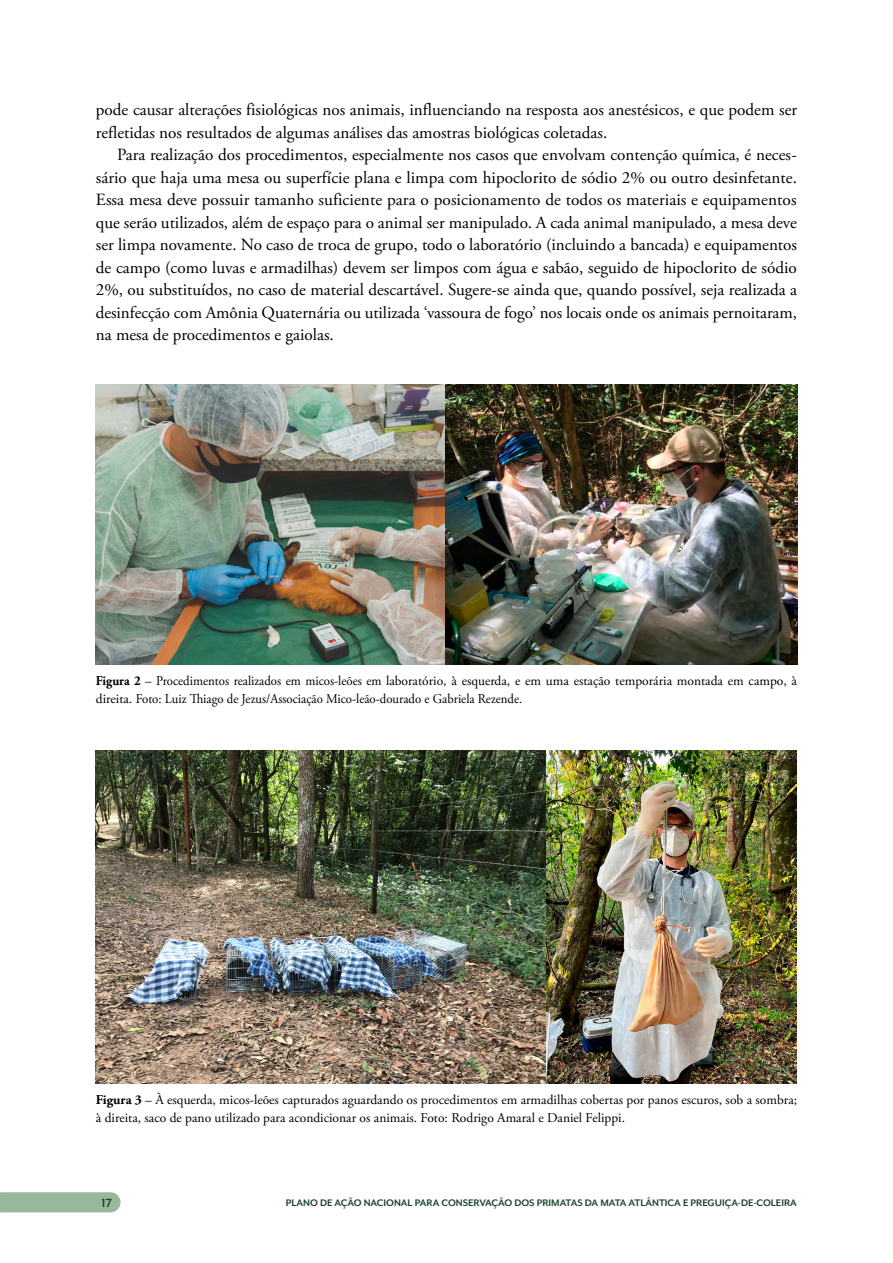
<style>
.page{position:relative;width:893px;height:1263px;background:#fff}
.page>*{position:absolute;margin:0;border:0;box-sizing:border-box;transform-origin:0 0}
.t1{font:17.1px/22.5px "Adobe Garamond Pro";color:#000}
.t2{font:700 13.65px "Mr Eaves XL Mod OT";color:#1f472f}
.t3{font:13.5px/18px "Adobe Garamond Pro";color:#000}
.t4{font:13.5px/18px "Adobe Garamond Pro";color:#000;scale:.95 1}
.t5{font:700 10.95px "Mr Eaves XL Mod OT";color:#1f472f}
.s1{font-weight:700}
</style>
<div class="page">
<div style="left:1px;top:1192px;width:110px;height:20px;background:#97b89b"></div>
<img style="left:96px;top:385px;width:349px;height:279px">
<img style="left:445px;top:385px;width:352px;height:279px">
<img style="left:96px;top:750px;width:450px;height:333px">
<img style="left:546px;top:750px;width:251px;height:333px">
<p class="t1" style="left:96px;top:99px;width:703px">pode causar alterações fisiológicas nos animais, influenciando na resposta aos anestésicos, e que podem ser refletidas nos resultados de algumas análises das amostras biológicas coletadas.</p>
<p class="t1" style="left:96px;top:144px;width:703px;text-align:justify;text-indent:21px">Para realização dos procedimentos, especialmente nos casos que envolvam contenção química, é neces&shy;sário que haja uma mesa ou superfície plana e limpa com hipoclorito de sódio 2% ou outro desinfetante.<br>Essa mesa deve possuir tamanho suficiente para o posicionamento de todos os materiais e equipamentos que serão utilizados, além de espaço para o animal ser manipulado. A cada animal manipulado, a mesa deve ser limpa novamente. No caso de troca de grupo, todo o laboratório (incluindo a bancada) e equipamentos de campo (como luvas e armadilhas) devem ser limpos com água e sabão, seguido de hipoclorito de sódio 2%, ou substituídos, no caso de material descartável. Sugere-se ainda que, quando possível, seja realizada a desinfecção com Amônia Quaternária ou utilizada ‘vassoura de fogo’ nos locais onde os animais pernoitaram, na mesa de procedimentos e gaiolas.</p>
<p class="t4" style="left:96px;top:672px;width:740px"><span class="s1">Figura 2</span> – Procedimentos realizados em micos-leões em laboratório, à esquerda, e em uma estação temporária montada em campo, à direita. Foto: Luiz Thiago de Jezus/Associação Mico-leão-dourado e Gabriela Rezende.</p>
<p class="t3" style="left:96px;top:1091px;width:703px"><span class="s1">Figura 3</span> – À esquerda, micos-leões capturados aguardando os procedimentos em armadilhas cobertas por panos escuros, sob a sombra; à direita, saco de pano utilizado para acondicionar os animais. Foto: Rodrigo Amaral e Daniel Felippi.</p>
<p class="t2" style="left:102px;top:1195px;width:12px">17</p>
<p class="t5" style="left:286px;top:1197px;width:513px">PLANO DE AÇÃO NACIONAL PARA CONSERVAÇÃO DOS PRIMATAS DA MATA ATLÂNTICA E PREGUIÇA-DE-COLEIRA</p>
</div>
